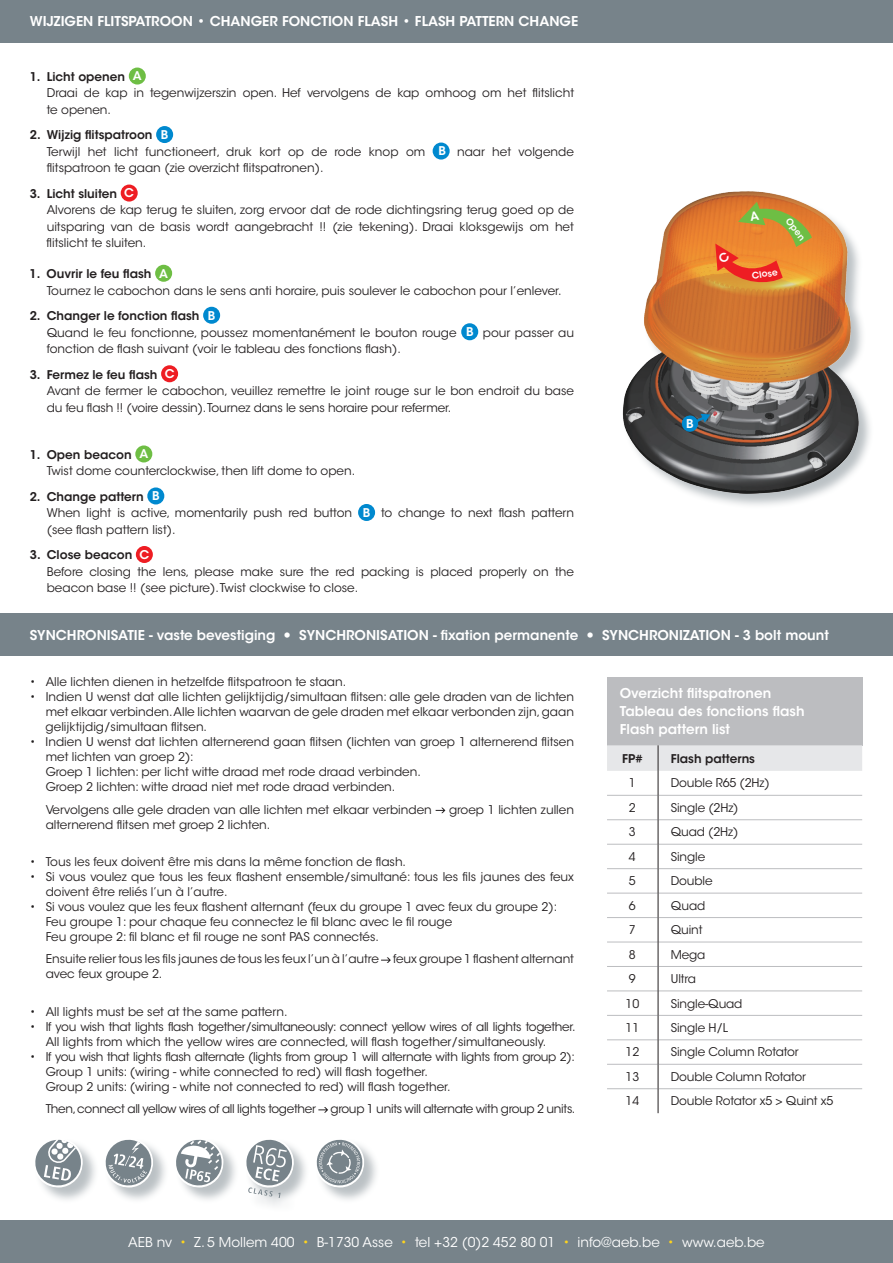
<style>
.page{position:relative;width:893px;height:1263px;background:#fff}
.page>*{position:absolute;margin:0;border:0;box-sizing:border-box;transform-origin:0 0}
.t1{font:600 13.5px/18px "ITC Avant Garde Std";color:#fff}
.t2{font:13.5px "ITC Avant Garde Std";color:#fff}
.t3{font:12px/16.5px "ITC Avant Garde Std";color:#231f20}
.t4{font:12px/15px "ITC Avant Garde Std";letter-spacing:-.025em;color:#231f20}
.t5{font:600 12px "ITC Avant Garde Std";color:#231f20}
.t6{font:600 12px "ITC Avant Garde Std";color:#fff}
.t7{font:600 9px "ITC Avant Garde Std";color:#fff}
.s1{font-weight:600}
.s2{font-weight:600;color:#fff}
.s3{color:#fed41d}
</style>
<div class="page">
<svg style="left:436px;top:808px;width:9px;height:5px"></svg>
<svg style="left:381px;top:957px;width:10px;height:6px"></svg>
<svg style="left:318px;top:1107px;width:10px;height:6px"></svg>
<div style="left:0;top:1220px;width:893px;height:43px;background:#77838a"></div>
<div style="left:0;top:0;width:893px;height:43px;background:#77838a"></div>
<div style="left:0;top:613px;width:893px;height:43px;background:#77838a"></div>
<div style="left:607px;top:677px;width:255px;height:68px;background:#bcbdc0"></div>
<svg style="left:607px;top:745px;width:255px;height:368px"></svg>
<div style="left:623px;top:192px;width:252px;height:318px;background:#77838a;opacity:.5"></div>
<img style="left:622px;top:191px;width:241px;height:307px">
<svg style="left:681px;top:414px;width:29px;height:18px"></svg>
<div style="left:129px;top:68px;width:17px;height:17px;background:#6ebe44;border-radius:50%"></div>
<div style="left:156px;top:126px;width:17px;height:17px;background:#0089cf;border-radius:50%"></div>
<div style="left:433px;top:143px;width:17px;height:17px;background:#0089cf;border-radius:50%"></div>
<div style="left:121px;top:185px;width:17px;height:17px;background:#ee1d23;border-radius:50%"></div>
<div style="left:155px;top:265px;width:17px;height:17px;background:#6ebe44;border-radius:50%"></div>
<div style="left:203px;top:307px;width:17px;height:17px;background:#0089cf;border-radius:50%"></div>
<div style="left:461px;top:323px;width:17px;height:17px;background:#0089cf;border-radius:50%"></div>
<div style="left:161px;top:365px;width:17px;height:17px;background:#ee1d23;border-radius:50%"></div>
<div style="left:135px;top:445px;width:17px;height:17px;background:#6ebe44;border-radius:50%"></div>
<div style="left:147px;top:487px;width:17px;height:17px;background:#0089cf;border-radius:50%"></div>
<div style="left:358px;top:504px;width:17px;height:17px;background:#0089cf;border-radius:50%"></div>
<div style="left:136px;top:546px;width:17px;height:17px;background:#ee1d23;border-radius:50%"></div>
<div style="left:316px;top:1138px;width:65px;height:66px;background:#77838a;opacity:.5"></div>
<svg style="left:316px;top:1138px;width:50px;height:51px"></svg>
<div style="left:175px;top:1138px;width:65px;height:66px;background:#77838a;opacity:.5"></div>
<svg style="left:175px;top:1138px;width:50px;height:51px"></svg>
<div style="left:246px;top:1138px;width:64px;height:75px;background:#77838a;opacity:.5"></div>
<svg style="left:246px;top:1138px;width:50px;height:60px"></svg>
<div style="left:105px;top:1138px;width:64px;height:66px;background:#77838a;opacity:.5"></div>
<svg style="left:105px;top:1138px;width:50px;height:51px"></svg>
<div style="left:34px;top:1138px;width:65px;height:66px;background:#77838a;opacity:.5"></div>
<svg style="left:34px;top:1138px;width:51px;height:51px"></svg>
<svg style="left:715px;top:202px;width:97px;height:83px;background:#d98333"></svg>
<p class="t1" style="left:30px;top:12px;width:550px">WIJZIGEN FLITSPATROON • CHANGER FONCTION FLASH • FLASH PATTERN CHANGE</p>
<p class="t3" style="left:47px;top:68px;width:529px;text-indent:-17px"><span class="s1">1. Licht openen</span> <span class="s2">A<br></span>Draai de kap in tegenwijzerszin open. Hef vervolgens de kap omhoog om het flitslicht te openen.</p>
<p class="t3" style="left:47px;top:127px;width:529px;text-indent:-17px"><span class="s1">2. Wijzig flitspatroon</span> <span class="s2">B<br></span>Terwijl het licht functioneert, druk kort op de rode knop om <span class="s2">B</span> naar het volgende flitspatroon te gaan (zie overzicht flitspatronen).</p>
<p class="t3" style="left:47px;top:185px;width:529px;text-indent:-17px"><span class="s1">3. Licht sluiten</span> <span class="s2">C<br></span>Alvorens de kap terug te sluiten, zorg ervoor dat de rode dichtingsring terug goed op de uitsparing van de basis wordt aangebracht !! (zie tekening). Draai kloksgewijs om het flitslicht te sluiten.</p>
<p class="t3" style="left:47px;top:266px;width:516px;text-indent:-17px"><span class="s1">1. Ouvrir le feu flash</span> <span class="s2">A<br></span>Tournez le cabochon dans le sens anti horaire, puis soulever le cabochon pour l’enlever.</p>
<p class="t3" style="left:47px;top:308px;width:529px;text-indent:-17px"><span class="s1">2. Changer le fonction flash</span> <span class="s2">B<br></span>Quand le feu fonctionne, poussez momentanément le bouton rouge <span class="s2">B</span> pour passer au fonction de flash suivant (voir le tableau des fonctions flash).</p>
<p class="t3" style="left:47px;top:366px;width:529px;text-indent:-17px"><span class="s1">3. Fermez le feu flash</span> <span class="s2">C<br></span>Avant de fermer le cabochon, veuillez remettre le joint rouge sur le bon endroit du base du feu flash !! (voire dessin).Tournez dans le sens horaire pour refermer.</p>
<p class="t3" style="left:47px;top:446px;width:310px;text-indent:-17px"><span class="s1">1. Open beacon</span> <span class="s2">A<br></span>Twist dome counterclockwise, then lift dome to open.</p>
<p class="t3" style="left:47px;top:488px;width:529px;text-indent:-17px"><span class="s1">2. Change pattern</span> <span class="s2">B<br></span>When light is active, momentarily push red button <span class="s2">B</span> to change to next flash pattern (see flash pattern list).</p>
<p class="t3" style="left:47px;top:547px;width:529px;text-indent:-17px"><span class="s1">3. Close beacon</span> <span class="s2">C<br></span>Before closing the lens, please make sure the red packing is placed properly on the beacon base !! (see picture).Twist clockwise to close.</p>
<p class="t6" style="left:686px;top:416px;width:9px">B</p>
<p class="t7" style="left:792px;top:216px;width:27px;rotate:52deg">Open</p>
<p class="t7" style="left:751px;top:270px;width:27px;rotate:-9deg">Close</p>
<p class="t1" style="left:30px;top:626px;width:247px">SYNCHRONISATIE - vaste bevestiging</p>
<p class="t1" style="left:299px;top:626px;width:281px">SYNCHRONISATION - fixation permanente</p>
<p class="t1" style="left:602px;top:626px;width:228px">SYNCHRONIZATION - 3 bolt mount</p>
<p class="t3" style="left:30px;top:674px;width:318px">• Alle lichten dienen in hetzelfde flitspatroon te staan.</p>
<p class="t3" style="left:46px;top:689px;width:530px;line-height:15px;text-align:justify;text-indent:-16px">• Indien U wenst dat alle lichten gelijktijdig/simultaan flitsen: alle gele draden van de lichten met elkaar verbinden.Alle lichten waarvan de gele draden met elkaar verbonden zijn,gaan gelijktijdig/simultaan flitsen.</p>
<p class="t3" style="left:46px;top:734px;width:530px;line-height:15px;text-indent:-16px">• Indien U wenst dat lichten alternerend gaan flitsen (lichten van groep 1 alternerend flitsen met lichten van groep 2):<br>Groep 1 lichten: per licht witte draad met rode draad verbinden.<br>Groep 2 lichten: witte draad niet met rode draad verbinden.</p>
<p class="t3" style="left:46px;top:801px;width:388px">Vervolgens alle gele draden van alle lichten met elkaar verbinden</p>
<p class="t3" style="left:449px;top:801px;width:127px">groep 1 lichten zullen</p>
<p class="t3" style="left:46px;top:816px;width:226px">alternerend flitsen met groep 2 lichten.</p>
<p class="t3" style="left:30px;top:853px;width:378px">• Tous les feux doivent être mis dans la même fonction de flash.</p>
<p class="t3" style="left:46px;top:869px;width:530px;line-height:15px;text-indent:-16px">• Si vous voulez que tous les feux flashent ensemble/simultané: tous les fils jaunes des feux doivent être reliés l’un à l’autre.</p>
<p class="t3" style="left:46px;top:899px;width:513px;line-height:15px;text-indent:-16px">• Si vous voulez que les feux flashent alternant (feux du groupe 1 avec feux du groupe 2):<br>Feu groupe 1: pour chaque feu connectez le fil blanc avec le fil rouge<br>Feu groupe 2: fil blanc et fil rouge ne sont PAS connectés.</p>
<p class="t3" style="left:46px;top:952px;width:530px;line-height:15px">Ensuite relier tous les fils jaunes de tous les feux l’un à l’autre feux groupe 1 flashent alternant avec feux groupe 2.</p>
<p class="t3" style="left:30px;top:1003px;width:259px">• All lights must be set at the same pattern.</p>
<p class="t4" style="left:46px;top:1019px;width:531px;text-indent:-16px">• If you wish that lights flash together/simultaneously: connect yellow wires of all lights together.<br>All lights from which the yellow wires are connected, will flash together/simultaneously.</p>
<p class="t4" style="left:46px;top:1049px;width:531px;text-indent:-16px">• If you wish that lights flash alternate (lights from group 1 will alternate with lights from group 2):<br>Group 1 units: (wiring - white connected to red) will flash together.<br>Group 2 units: (wiring - white not connected to red) will flash together.</p>
<p class="t4" style="left:46px;top:1101px;width:531px">Then,connect all yellow wires of all lights together group 1 units will alternate with group 2 units.</p>
<p class="t1" style="left:620px;top:684px;width:186px">Overzicht flitspatronen<br>Tableau des fonctions flash<br>Flash pattern list</p>
<p class="t5" style="left:622px;top:750px;width:22px">FP#</p>
<p class="t5" style="left:671px;top:750px;width:86px">Flash patterns</p>
<p class="t3" style="left:629px;top:775px;width:8px">1</p>
<p class="t3" style="left:671px;top:775px;width:100px">Double R65 (2Hz)</p>
<p class="t3" style="left:629px;top:799px;width:8px">2</p>
<p class="t3" style="left:671px;top:799px;width:69px">Single (2Hz)</p>
<p class="t3" style="left:629px;top:824px;width:8px">3</p>
<p class="t3" style="left:671px;top:824px;width:69px">Quad (2Hz)</p>
<p class="t3" style="left:629px;top:848px;width:8px">4</p>
<p class="t3" style="left:671px;top:848px;width:36px">Single</p>
<p class="t3" style="left:629px;top:873px;width:8px">5</p>
<p class="t3" style="left:671px;top:873px;width:43px">Double</p>
<p class="t3" style="left:629px;top:897px;width:8px">6</p>
<p class="t3" style="left:671px;top:897px;width:36px">Quad</p>
<p class="t3" style="left:629px;top:922px;width:8px">7</p>
<p class="t3" style="left:671px;top:922px;width:33px">Quint</p>
<p class="t3" style="left:629px;top:946px;width:8px">8</p>
<p class="t3" style="left:671px;top:946px;width:36px">Mega</p>
<p class="t3" style="left:629px;top:971px;width:8px">9</p>
<p class="t3" style="left:671px;top:971px;width:27px">Ultra</p>
<p class="t3" style="left:626px;top:995px;width:15px">10</p>
<p class="t3" style="left:671px;top:995px;width:73px">Single-Quad</p>
<p class="t3" style="left:626px;top:1019px;width:15px">11</p>
<p class="t3" style="left:671px;top:1019px;width:59px">Single H/L</p>
<p class="t3" style="left:626px;top:1044px;width:15px">12</p>
<p class="t3" style="left:671px;top:1044px;width:129px">Single Column Rotator</p>
<p class="t3" style="left:626px;top:1068px;width:15px">13</p>
<p class="t3" style="left:671px;top:1068px;width:137px">Double Column Rotator</p>
<p class="t3" style="left:626px;top:1093px;width:15px">14</p>
<p class="t3" style="left:671px;top:1093px;width:164px">Double Rotator x5 &gt; Quint x5</p>
<p class="t2" style="left:128px;top:1234px;width:638px">AEB nv <span class="s3">•</span> Z. 5 Mollem 400 <span class="s3">•</span> B-1730 Asse <span class="s3">•</span> tel +32 (0)2 452 80 01 <span class="s3">•</span> info@aeb.be <span class="s3">•</span> www.aeb.be</p>
</div>
